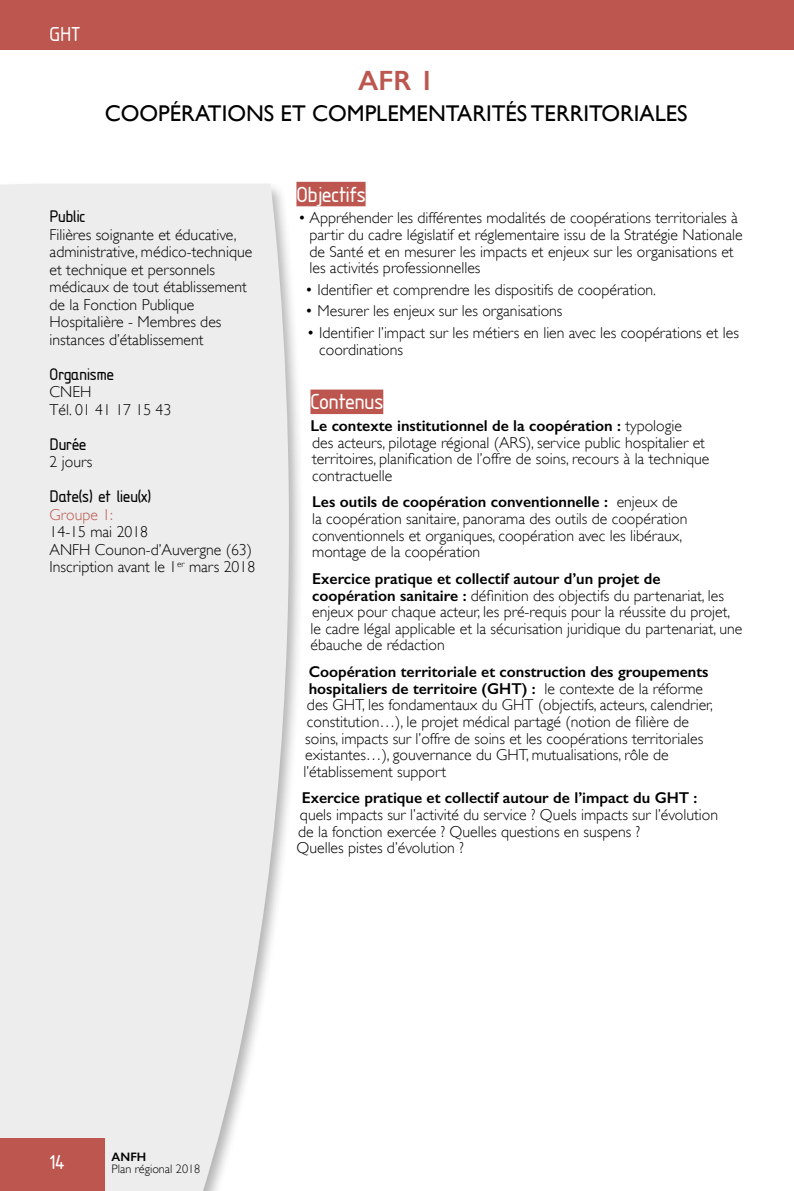
<style>
.page{position:relative;width:794px;height:1191px;background:#fff}
.page>*{position:absolute;margin:0;border:0;box-sizing:border-box;transform-origin:0 0}
.t1{font:600 28px "Gill Sans";color:#bc564e}
.t2{font:22.75px "Gill Sans";color:#000}
.t3{font:22.75px "Isonorm MN";color:#fff}
.t4{font:21px "Isonorm MN";color:#fff}
.t5{font:17.5px "Isonorm MN";color:#000}
.t6{font:300 15.75px/16.6px "Gill Sans";color:#000}
.t7{font:600 15.75px "Gill Sans";color:#000}
.t8{font:300 15.75px "Gill Sans";color:#bc564e}
.t9{font:300 12.25px "Gill Sans";color:#000}
.t10{font:600 12.25px "Gill Sans";color:#000}
.s1{font-weight:600}
.s2{font-weight:300}
</style>
<div class="page">
<div style="left:0;top:0;width:794px;height:50px;background:#bc564e"></div>
<div style="left:296px;top:182px;width:69px;height:24px;background:#bc564e"></div>
<div style="left:310px;top:389px;width:73px;height:25px;background:#bc564e"></div>
<svg style="left:0;top:184px;width:343px;height:1007px;fill:#ededed"></svg>
<div style="left:0;top:1138px;width:104px;height:53px;background:#bc564e"></div>
<h3 class="t4" style="left:50px;top:23px;width:32px">GHT</h3>
<h1 class="t1" style="left:358px;top:63px;width:77px">AFR 1</h1>
<h2 class="t2" style="left:105px;top:100px;width:584px">COOPÉRATIONS ET COMPLEMENTARITÉS TERRITORIALES</h2>
<p class="t5" style="left:50px;top:207px;width:37px">Public</p>
<p class="t6" style="left:50px;top:226px;width:204px;line-height:17.5px">Filières soignante et éducative, administrative, médico-technique et technique et personnels médicaux de tout établissement de la Fonction Publique<br>Hospitalière - Membres des instances d’établissement</p>
<p class="t5" style="left:50px;top:364px;width:66px">Organisme</p>
<p class="t6" style="left:50px;top:383px;width:123px;line-height:17.5px">CNEH<br>Tél. 01 41 17 15 43</p>
<p class="t5" style="left:50px;top:434px;width:38px">Durée</p>
<p class="t6" style="left:50px;top:454px;width:44px">2 jours</p>
<p class="t5" style="left:50px;top:487px;width:103px">Date(s) et lieu(x)</p>
<p class="t8" style="left:50px;top:505px;width:65px">Groupe 1:</p>
<p class="t6" style="left:50px;top:523px;width:207px;line-height:17.5px">14-15 mai 2018<br>ANFH Counon-d’Auvergne (63)<br>Inscription avant le 1<sup>er</sup> mars 2018</p>
<h2 class="t3" style="left:296px;top:181px;width:71px">Objectifs</h2>
<p class="t6" style="left:309px;top:210px;width:434px;text-indent:-11px">• Appréhender les différentes modalités de coopérations territoriales à partir du cadre législatif et réglementaire issu de la Stratégie Nationale de Santé et en mesurer les impacts et enjeux sur les organisations et les activités professionnelles</p>
<p class="t6" style="left:305px;top:281px;width:352px">• Identifier et comprendre les dispositifs de coopération.</p>
<p class="t6" style="left:305px;top:303px;width:259px">• Mesurer les enjeux sur les organisations</p>
<p class="t6" style="left:319px;top:324px;width:421px;text-indent:-12px">• Identifier l’impact sur les métiers en lien avec les coopérations et les coordinations</p>
<h2 class="t3" style="left:310px;top:389px;width:74px">Contenus</h2>
<p class="t6" style="left:310px;top:417px;width:400px"><span class="s1">Le contexte institutionnel de la coopération :</span> typologie<br>des acteurs, pilotage régional (ARS), service public hospitalier et territoires, planification de l’offre de soins, recours à la technique contractuelle</p>
<p class="t6" style="left:312px;top:494px;width:377px"><span class="s1">Les outils de coopération conventionnelle :</span> enjeux de la coopération sanitaire, panorama des outils de coopération conventionnels et organiques, coopération avec les libéraux, montage de la coopération</p>
<p class="t6" style="left:310px;top:570px;width:433px"><span class="s1">Exercice pratique et collectif autour d’un projet de coopération sanitaire :</span> définition des objectifs du partenariat, les enjeux pour chaque acteur, les pré-requis pour la réussite du projet, le cadre légal applicable et la sécurisation juridique du partenariat, une ébauche de rédaction</p>
<p class="t7" style="left:309px;top:662px;width:401px">Coopération territoriale et construction des groupements</p>
<p class="t7" style="left:309px;top:679px;width:396px">hospitaliers de territoire (GHT) : <span class="s2">le contexte de la réforme</span></p>
<p class="t6" style="left:307px;top:696px;width:407px">des GHT, les fondamentaux du GHT (objectifs, acteurs, calendrier,</p>
<p class="t6" style="left:307px;top:713px;width:384px">constitution…), le projet médical partagé (notion de filière de</p>
<p class="t6" style="left:305px;top:730px;width:399px">soins, impacts sur l’offre de soins et les coopérations territoriales</p>
<p class="t6" style="left:305px;top:746px;width:365px">existantes…), gouvernance du GHT, mutualisations, rôle de</p>
<p class="t6" style="left:303px;top:763px;width:144px">l’établissement support</p>
<p class="t7" style="left:302px;top:788px;width:397px">Exercice pratique et collectif autour de l’impact du GHT :</p>
<p class="t6" style="left:296px;top:806px;width:423px">quels impacts sur l’activité du service ? Quels impacts sur l’évolution de la fonction exercée ? Quelles questions en suspens ?<br>Quelles pistes d’évolution ?</p>
<h3 class="t4" style="left:50px;top:1150px;width:17px">14</h3>
<p class="t10" style="left:112px;top:1149px;width:36px">ANFH</p>
<p class="t9" style="left:112px;top:1162px;width:90px">Plan régional 2018</p>
</div>
